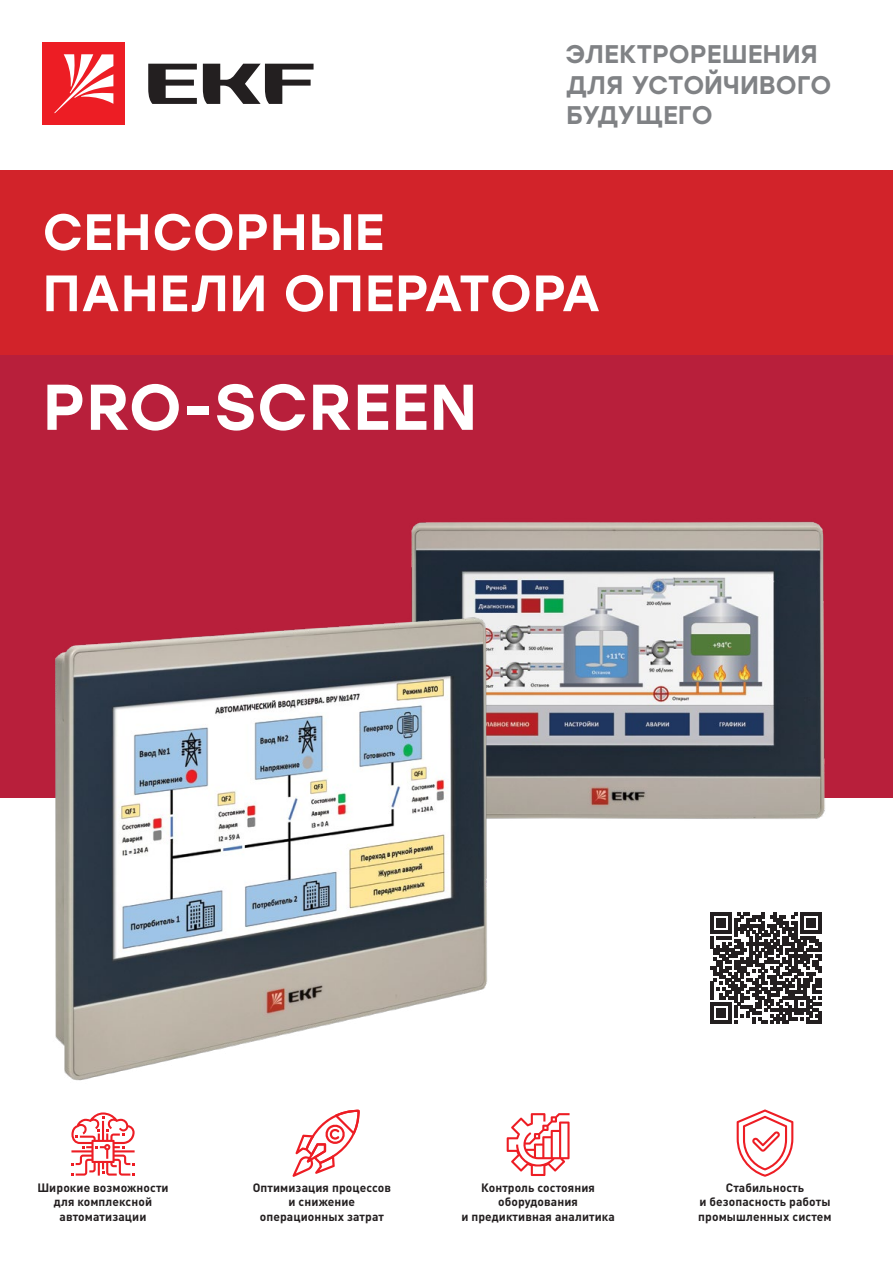
<style>
.page{position:relative;width:893px;height:1263px;background:#fff}
.page>*{position:absolute;margin:0;border:0;box-sizing:border-box;transform-origin:0 0}
.t1{font:500 64.5px "Stolzl";letter-spacing:.01em;color:#fff}
.t2{font:500 51px "Stolzl";letter-spacing:.01em;color:#fff}
.t3{font:500 25.5px/30.6px "Stolzl";color:#808285}
.t4{font:700 12px/14.4px "DIN Pro";letter-spacing:.01em;color:#231f20;text-align:center}
</style>
<div class="page">
<div style="left:0;top:355px;width:893px;height:443px;background:#b81f3b"></div>
<div style="left:0;top:170px;width:893px;height:185px;background:#d2232a"></div>
<svg style="left:148px;top:64px;width:166px;height:40px"></svg>
<div style="left:43px;top:43px;width:82px;height:82px;background:#ed1d24"></div>
<svg style="left:54px;top:54px;width:59px;height:59px"></svg>
<svg style="left:71px;top:1112px;width:64px;height:63px"></svg>
<svg style="left:507px;top:1113px;width:63px;height:63px"></svg>
<svg style="left:737px;top:1109px;width:56px;height:68px"></svg>
<svg style="left:292px;top:1109px;width:68px;height:68px"></svg>
<img style="left:411px;top:521px;width:414px;height:298px">
<img style="left:55px;top:606px;width:438px;height:475px">
<svg style="left:711px;top:912px;width:111px;height:111px"></svg>
<p class="t3" style="left:565px;top:38px;width:268px">ЭЛЕКТРОРЕШЕНИЯ<br>ДЛЯ УСТОЙЧИВОГО<br>БУДУЩЕГО</p>
<p class="t2" style="left:43px;top:196px;width:343px">СЕНСОРНЫЕ</p>
<p class="t2" style="left:43px;top:257px;width:559px">ПАНЕЛИ ОПЕРАТОРА</p>
<p class="t1" style="left:43px;top:361px;width:436px">PRO-SCREEN</p>
<p class="t4" style="left:37px;top:1179px;width:133px">Широкие возможности для комплексной автоматизации</p>
<p class="t4" style="left:253px;top:1179px;width:140px">Оптимизация процессов и снижение операционных затрат</p>
<p class="t4" style="left:461px;top:1179px;width:155px">Контроль состояния оборудования<br>и предиктивная аналитика</p>
<p class="t4" style="left:698px;top:1179px;width:135px">Стабильность<br>и безопасность работы промышленных систем</p>
</div>
